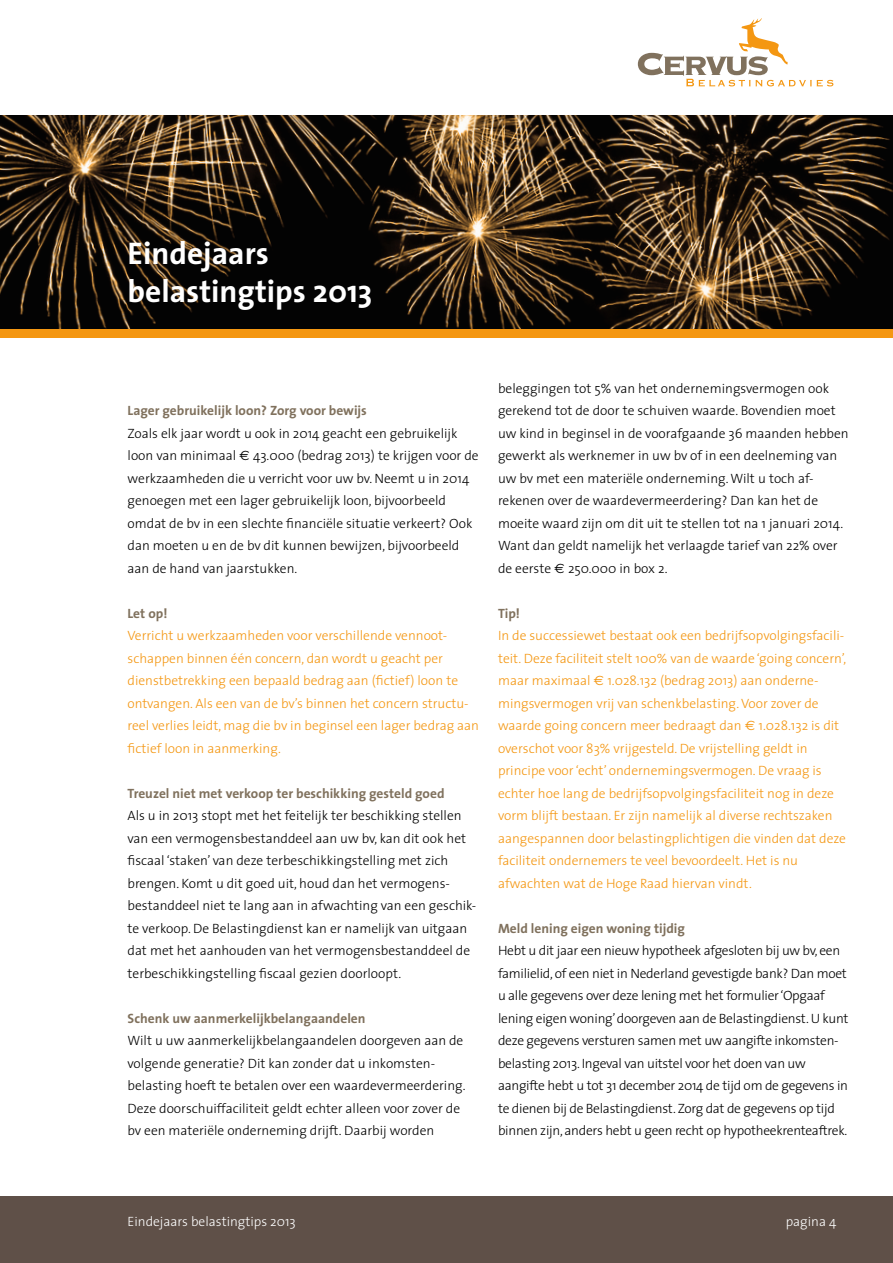
<style>
.page{position:relative;width:893px;height:1263px;background:#fff}
.page>*{position:absolute;margin:0;border:0;box-sizing:border-box;transform-origin:0 0}
.t1{font:700 31.5px/37.8px "The Sans";color:#fff}
.t2{font:300 13.5px/22.5px "The Sans";color:#000}
.t3{font:300 13.5px/22.5px "The Sans";color:#f49712}
.t4{font:300 13.5px/22.5px "The Sans";letter-spacing:-.02em;color:#000}
.t5{font:700 13.5px "The Sans";color:#80715d}
.t6{font:300 13.5px "The Sans";color:#fff}
.s1{font-family:"Euro Sans";font-weight:400}
</style>
<div class="page">
<svg style="left:638px;top:18px;width:195px;height:68px"></svg>
<img style="left:0;top:116px;width:893px;height:212px">
<div style="left:0;top:1196px;width:893px;height:67px;background:#5f5048"></div>
<div style="left:0;top:330px;width:893px;height:8px;background:#f49712"></div>
<h1 class="t1" style="left:128px;top:234px;width:246px">Eindejaars belastingtips 2013</h1>
<p class="t5" style="left:128px;top:399px;width:241px">Lager gebruikelijk loon? Zorg voor bewijs</p>
<p class="t2" style="left:128px;top:421px;width:353px">Zoals elk jaar wordt u ook in 2014 geacht een gebruikelijk loon van minimaal <span class="s1">€</span> 43.000 (bedrag 2013) te krijgen voor de werkzaamheden die u verricht voor uw bv. Neemt u in 2014 genoegen met een lager gebruikelijk loon, bijvoorbeeld omdat de bv in een slechte financiële situatie verkeert? Ook dan moeten u en de bv dit kunnen bewijzen, bijvoorbeeld aan de hand van jaarstukken.</p>
<p class="t5" style="left:128px;top:602px;width:41px">Let op!</p>
<p class="t3" style="left:128px;top:624px;width:353px">Verricht u werkzaamheden voor verschillende vennoot&shy;schappen binnen één concern, dan wordt u geacht per dienstbetrekking een bepaald bedrag aan (fictief) loon te ontvangen. Als een van de bv’s binnen het concern structu&shy;reel verlies leidt, mag die bv in beginsel een lager bedrag aan fictief loon in aanmerking.</p>
<p class="t5" style="left:128px;top:782px;width:318px">Treuzel niet met verkoop ter beschikking gesteld goed</p>
<p class="t2" style="left:128px;top:804px;width:350px">Als u in 2013 stopt met het feitelijk ter beschikking stellen van een vermogensbestanddeel aan uw bv, kan dit ook het fiscaal ‘staken’ van deze terbeschikkingstelling met zich brengen. Komt u dit goed uit, houd dan het vermogens&shy;bestanddeel niet te lang aan in afwachting van een geschik&shy;te verkoop. De Belastingdienst kan er namelijk van uitgaan dat met het aanhouden van het vermogensbestanddeel de terbeschikkingstelling fiscaal gezien doorloopt.</p>
<p class="t5" style="left:128px;top:1007px;width:240px">Schenk uw aanmerkelijkbelangaandelen</p>
<p class="t2" style="left:128px;top:1029px;width:340px">Wilt u uw aanmerkelijkbelangaandelen doorgeven aan de volgende generatie? Dit kan zonder dat u inkomsten&shy;belasting hoeft te betalen over een waardevermeerdering.<br>Deze doorschuiffaciliteit geldt echter alleen voor zover de bv een materiële onderneming drijft. Daarbij worden</p>
<p class="t2" style="left:498px;top:376px;width:352px">beleggingen tot 5% van het ondernemingsvermogen ook gerekend tot de door te schuiven waarde. Bovendien moet uw kind in beginsel in de voorafgaande 36 maanden hebben gewerkt als werknemer in uw bv of in een deelneming van uw bv met een materiële onderneming. Wilt u toch af&shy;rekenen over de waardevermeerdering? Dan kan het de moeite waard zijn om dit uit te stellen tot na 1 januari 2014.<br>Want dan geldt namelijk het verlaagde tarief van 22% over de eerste <span class="s1">€</span> 250.000 in box 2.</p>
<p class="t5" style="left:498px;top:602px;width:23px">Tip!</p>
<p class="t3" style="left:498px;top:624px;width:350px">In de successiewet bestaat ook een bedrijfsopvolgingsfacili&shy;teit. Deze faciliteit stelt 100% van de waarde ‘going concern’, maar maximaal <span class="s1">€</span> 1.028.132 (bedrag 2013) aan onderne&shy;mingsvermogen vrij van schenkbelasting. Voor zover de waarde going concern meer bedraagt dan <span class="s1">€</span> 1.028.132 is dit overschot voor 83% vrijgesteld. De vrijstelling geldt in principe voor ‘echt’ ondernemingsvermogen. De vraag is echter hoe lang de bedrijfsopvolgingsfaciliteit nog in deze vorm blijft bestaan. Er zijn namelijk al diverse rechtszaken aangespannen door belastingplichtigen die vinden dat deze faciliteit ondernemers te veel bevoordeelt. Het is nu afwachten wat de Hoge Raad hiervan vindt.</p>
<p class="t5" style="left:498px;top:917px;width:188px">Meld lening eigen woning tijdig</p>
<p class="t4" style="left:498px;top:939px;width:352px">Hebt u dit jaar een nieuw hypotheek afgesloten bij uw bv, een familielid, of een niet in Nederland gevestigde bank? Dan moet u alle gegevens over deze lening met het formulier ‘Opgaaf lening eigen woning’ doorgeven aan de Belastingdienst. U kunt deze gegevens versturen samen met uw aangifte inkomsten&shy;belasting 2013. Ingeval van uitstel voor het doen van uw aangifte hebt u tot 31 december 2014 de tijd om de gegevens in te dienen bij de Belastingdienst. Zorg dat de gegevens op tijd binnen zijn, anders hebt u geen recht op hypotheekrenteaftrek.</p>
<p class="t6" style="left:128px;top:1210px;width:170px">Eindejaars belastingtips 2013</p>
<p class="t6" style="left:786px;top:1210px;width:52px">pagina 4</p>
</div>
